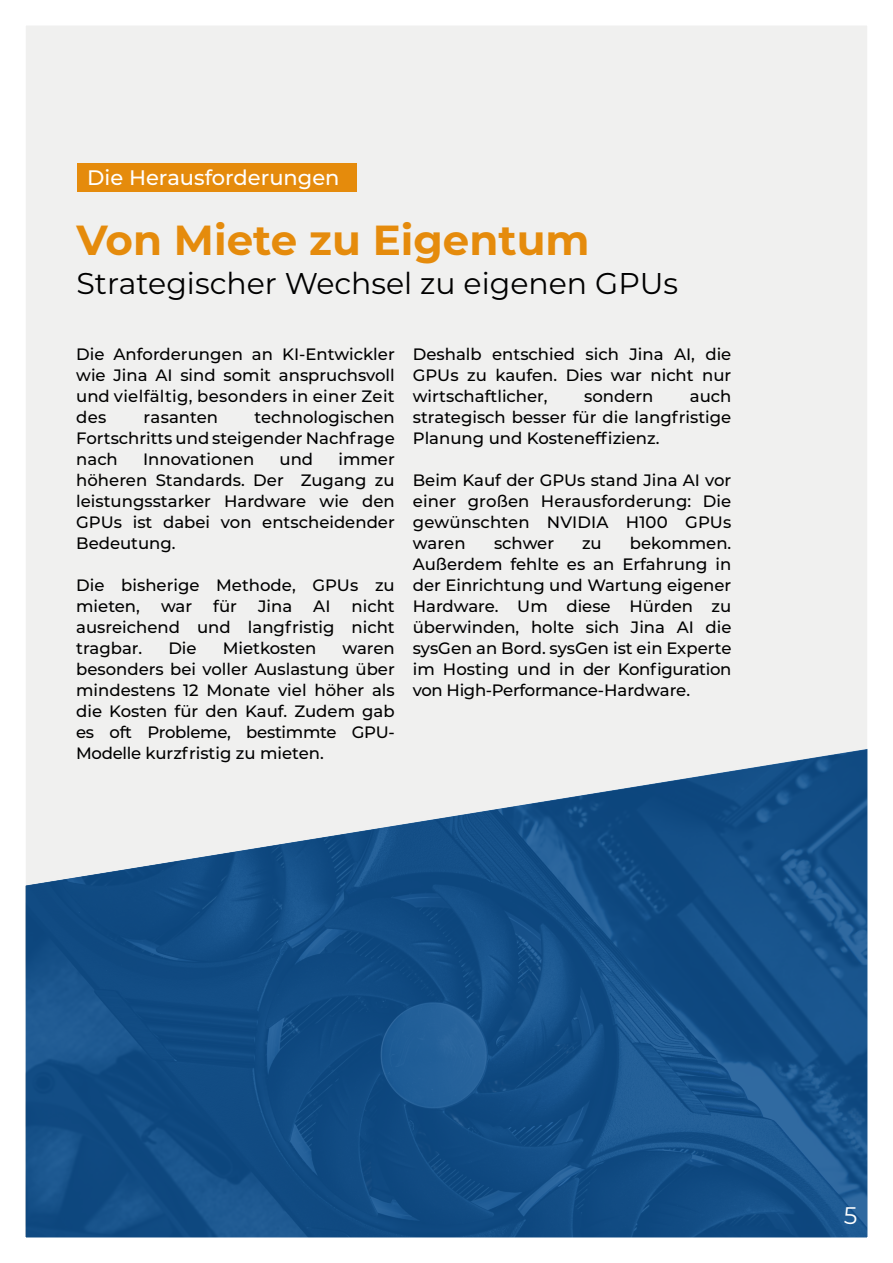
<style>
.page{position:relative;width:893px;height:1263px;background:#fff}
.page>*{position:absolute;margin:0;border:0;box-sizing:border-box;transform-origin:0 0}
.t1{font:700 42px "Montserrat";color:#e58b0c}
.t2{font:30px "Montserrat";color:#000}
.t3{font:24px "Montserrat";color:#fff}
.t4{font:500 21px "Montserrat";color:#fff}
.t5{font:500 16.5px/21px "Montserrat";color:#000;text-align:justify}
</style>
<div class="page">
<div style="left:27px;top:27px;width:839px;height:656px;background:#f0f0ef"></div>
<svg style="left:27px;top:683px;width:839px;height:553px;fill:#155088"></svg>
<div style="left:77px;top:164px;width:279px;height:28px;background:#e58b0c"></div>
<p class="t4" style="left:87px;top:163px;width:254px">Die Herausforderungen</p>
<h1 class="t1" style="left:77px;top:210px;width:515px">Von Miete zu Eigentum</h1>
<h2 class="t2" style="left:77px;top:263px;width:603px">Strategischer Wechsel zu eigenen GPUs</h2>
<p class="t5" style="left:76px;top:343px;width:320px">Die Anforderungen an KI-Entwickler wie Jina AI sind somit anspruchsvoll und vielfältig, besonders in einer Zeit des</p>
<p class="t5" style="left:76px;top:406px;width:320px;text-indent:178px">technologischen Fortschritts und steigender Nachfrage nach</p>
<p class="t5" style="left:144px;top:406px;width:76px">rasanten</p>
<p class="t5" style="left:76px;top:448px;width:320px;text-indent:262px">immer höheren Standards. Der Zugang zu leistungsstarker Hardware wie den GPUs ist dabei von entscheidender Bedeutung.</p>
<p class="t5" style="left:76px;top:574px;width:320px">Die bisherige Methode, GPUs zu mieten,</p>
<p class="t5" style="left:143px;top:448px;width:113px">Innovationen</p>
<p class="t5" style="left:279px;top:448px;width:35px">und</p>
<p class="t5" style="left:76px;top:595px;width:320px;text-indent:275px">nicht ausreichend und langfristig nicht tragbar.</p>
<p class="t5" style="left:161px;top:595px;width:33px">war</p>
<p class="t5" style="left:213px;top:595px;width:25px">für</p>
<p class="t5" style="left:258px;top:595px;width:36px">Jina</p>
<p class="t5" style="left:313px;top:595px;width:19px">AI</p>
<p class="t5" style="left:168px;top:637px;width:30px">Die</p>
<p class="t5" style="left:223px;top:637px;width:95px">Mietkosten</p>
<p class="t5" style="left:76px;top:637px;width:320px;text-indent:266px">waren besonders bei voller Auslastung über mindestens 12 Monate viel höher als die Kosten für den Kauf. Zudem gab es oft Probleme, bestimmte GPU-Modelle kurzfristig zu mieten.</p>
<p class="t5" style="left:413px;top:343px;width:320px">Deshalb entschied sich Jina AI, die GPUs zu kaufen. Dies war nicht nur wirtschaftlicher,</p>
<p class="t5" style="left:413px;top:385px;width:320px;text-indent:277px">auch strategisch besser für die langfristige Planung und Kosteneffizienz.</p>
<p class="t5" style="left:413px;top:469px;width:320px">Beim Kauf der GPUs stand Jina AI vor einer großen Herausforderung: Die gewünschten NVIDIA H100 GPUs waren</p>
<p class="t5" style="left:584px;top:385px;width:71px">sondern</p>
<p class="t5" style="left:413px;top:532px;width:320px;text-indent:217px">bekommen.<br>Außerdem fehlte es an Erfahrung in der Einrichtung und Wartung eigener Hardware. Um diese Hürden zu überwinden, holte sich Jina AI die sysGen an Bord. sysGen ist ein Experte im Hosting und in der Konfiguration von High-Performance-Hardware.</p>
<p class="t5" style="left:494px;top:532px;width:62px">schwer</p>
<p class="t5" style="left:582px;top:532px;width:21px">zu</p>
<h3 class="t3" style="left:844px;top:1199px;width:15px">5</h3>
</div>
